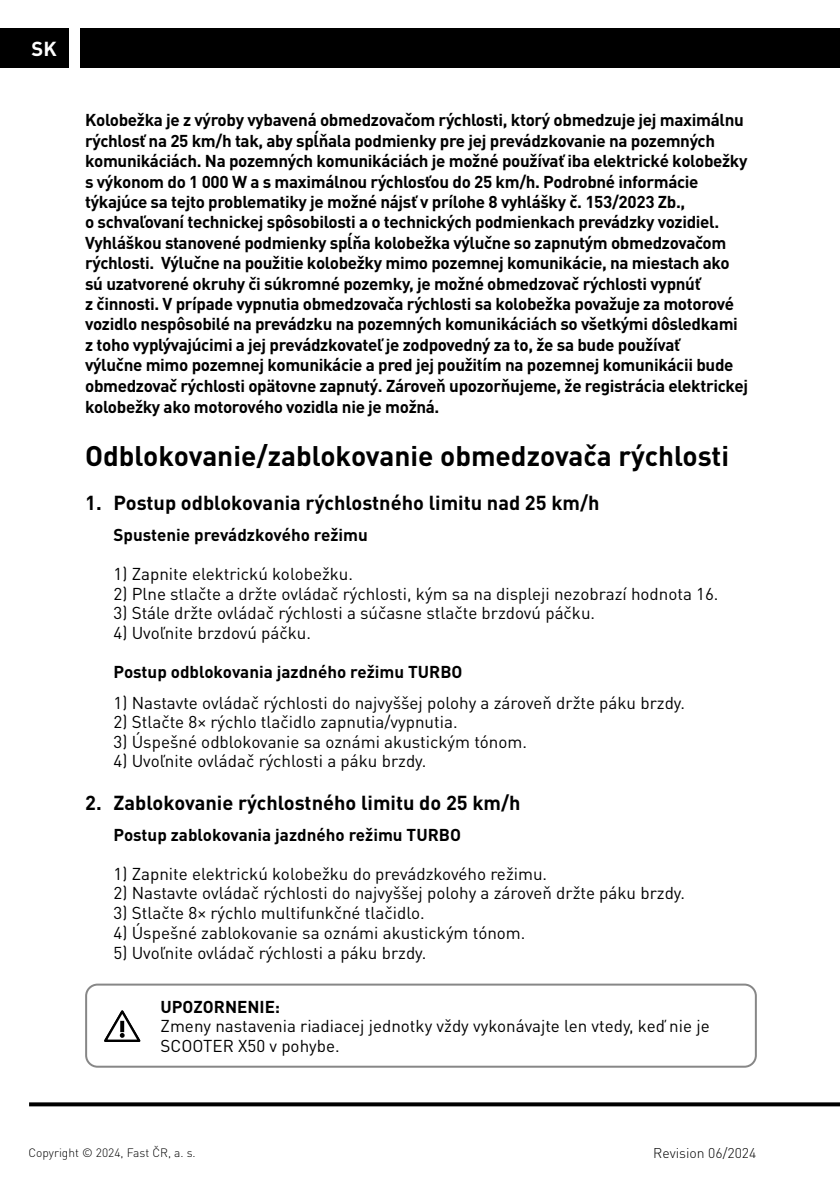
<style>
.page{position:relative;width:840px;height:1191px;background:#fff}
.page>*{position:absolute;margin:0;border:0;box-sizing:border-box;transform-origin:0 0}
.t1{font:700 28px "DIN Pro";color:#000}
.t2{font:700 20px "DIN Pro";color:#000}
.t3{font:700 20px "DIN Pro";color:#fff}
.t4{font:700 17px/20.4px "DIN Pro";letter-spacing:-.02em;color:#000}
.t5{font:17px/19.6px "DIN Pro";color:#000}
.t6{font:700 17px "DIN Pro";color:#000}
.t7{font:300 14px "DIN Pro";color:#000}
.t8{font:300 12px "DIN Pro";color:#000}
</style>
<div class="page">
<svg style="left:29px;top:1102px;width:810px;height:4px;background:#181818"></svg>
<div style="left:0;top:28px;width:68px;height:40px;background:#000"></div>
<div style="left:80px;top:28px;width:759px;height:40px;background:#000"></div>
<svg style="left:104px;top:1010px;width:37px;height:32px"></svg>
<svg style="left:120px;top:1020px;width:4px;height:12px"></svg>
<div style="left:85px;top:983px;width:671px;height:84px;border:2px solid #878787;border-radius:11px"></div>
<p class="t3" style="left:32px;top:35px;width:27px">SK</p>
<p class="t4" style="left:85px;top:109px;width:664px">Kolobežka je z výroby vybavená obmedzovačom rýchlosti, ktorý obmedzuje jej maximálnu rýchlosť na 25 km/h tak, aby spĺňala podmienky pre jej prevádzkovanie na pozemných komunikáciách. Na pozemných komunikáciách je možné používať iba elektrické kolobežky s výkonom do 1 000 W a s maximálnou rýchlosťou do 25 km/h. Podrobné informácie týkajúce sa tejto problematiky je možné nájsť v prílohe 8 vyhlášky č. 153/2023 Zb.,<br>o schvaľovaní technickej spôsobilosti a o technických podmienkach prevádzky vozidiel.<br>Vyhláškou stanovené podmienky spĺňa kolobežka výlučne so zapnutým obmedzovačom rýchlosti. Výlučne na použitie kolobežky mimo pozemnej komunikácie, na miestach ako sú uzatvorené okruhy či súkromné pozemky, je možné obmedzovač rýchlosti vypnúť<br>z činnosti. V prípade vypnutia obmedzovača rýchlosti sa kolobežka považuje za motorové vozidlo nespôsobilé na prevádzku na pozemných komunikáciách so všetkými dôsledkami z toho vyplývajúcimi a jej prevádzkovateľ je zodpovedný za to, že sa bude používať<br>výlučne mimo pozemnej komunikácie a pred jej použitím na pozemnej komunikácii bude obmedzovač rýchlosti opätovne zapnutý. Zároveň upozorňujeme, že registrácia elektrickej kolobežky ako motorového vozidla nie je možná.</p>
<h1 class="t1" style="left:85px;top:437px;width:645px">Odblokovanie/zablokovanie obmedzovača rýchlosti</h1>
<p class="t2" style="left:85px;top:489px;width:515px">1. Postup odblokovania rýchlostného limitu nad 25 km/h</p>
<p class="t6" style="left:113px;top:523px;width:256px">Spustenie prevádzkového režimu</p>
<p class="t5" style="left:113px;top:563px;width:241px">1) Zapnite elektrickú kolobežku.</p>
<p class="t5" style="left:113px;top:583px;width:606px">2) Plne stlačte a držte ovládač rýchlosti, kým sa na displeji nezobrazí hodnota 16.</p>
<p class="t5" style="left:113px;top:602px;width:483px">3) Stále držte ovládač rýchlosti a súčasne stlačte brzdovú páčku.</p>
<p class="t5" style="left:113px;top:622px;width:199px">4) Uvoľnite brzdovú páčku.</p>
<p class="t6" style="left:113px;top:660px;width:350px">Postup odblokovania jazdného režimu TURBO</p>
<p class="t5" style="left:113px;top:692px;width:572px">1) Nastavte ovládač rýchlosti do najvyššej polohy a zároveň držte páku brzdy.</p>
<p class="t5" style="left:113px;top:711px;width:345px">2) Stlačte 8× rýchlo tlačidlo zapnutia/vypnutia.</p>
<p class="t5" style="left:113px;top:731px;width:415px">3) Úspešné odblokovanie sa oznámi akustickým tónom.</p>
<p class="t5" style="left:113px;top:750px;width:314px">4) Uvoľnite ovládač rýchlosti a páku brzdy.</p>
<p class="t2" style="left:85px;top:789px;width:436px">2. Zablokovanie rýchlostného limitu do 25 km/h</p>
<p class="t6" style="left:113px;top:823px;width:349px">Postup zablokovania jazdného režimu TURBO</p>
<p class="t5" style="left:113px;top:863px;width:435px">1) Zapnite elektrickú kolobežku do prevádzkového režimu.</p>
<p class="t5" style="left:113px;top:883px;width:572px">2) Nastavte ovládač rýchlosti do najvyššej polohy a zároveň držte páku brzdy.</p>
<p class="t5" style="left:113px;top:902px;width:312px">3) Stlačte 8× rýchlo multifunkčné tlačidlo.</p>
<p class="t5" style="left:113px;top:922px;width:413px">4) Úspešné zablokovanie sa oznámi akustickým tónom.</p>
<p class="t5" style="left:113px;top:942px;width:314px">5) Uvoľnite ovládač rýchlosti a páku brzdy.</p>
<p class="t6" style="left:160px;top:995px;width:121px">UPOZORNENIE:</p>
<p class="t5" style="left:160px;top:1015px;width:550px">Zmeny nastavenia riadiacej jednotky vždy vykonávajte len vtedy, keď nie je<br>SCOOTER X50 v pohybe.</p>
<p class="t8" style="left:28px;top:1144px;width:169px">Copyright © 2024, Fast ČR, a. s.</p>
<p class="t7" style="left:653px;top:1143px;width:104px">Revision 06/2024</p>
</div>
